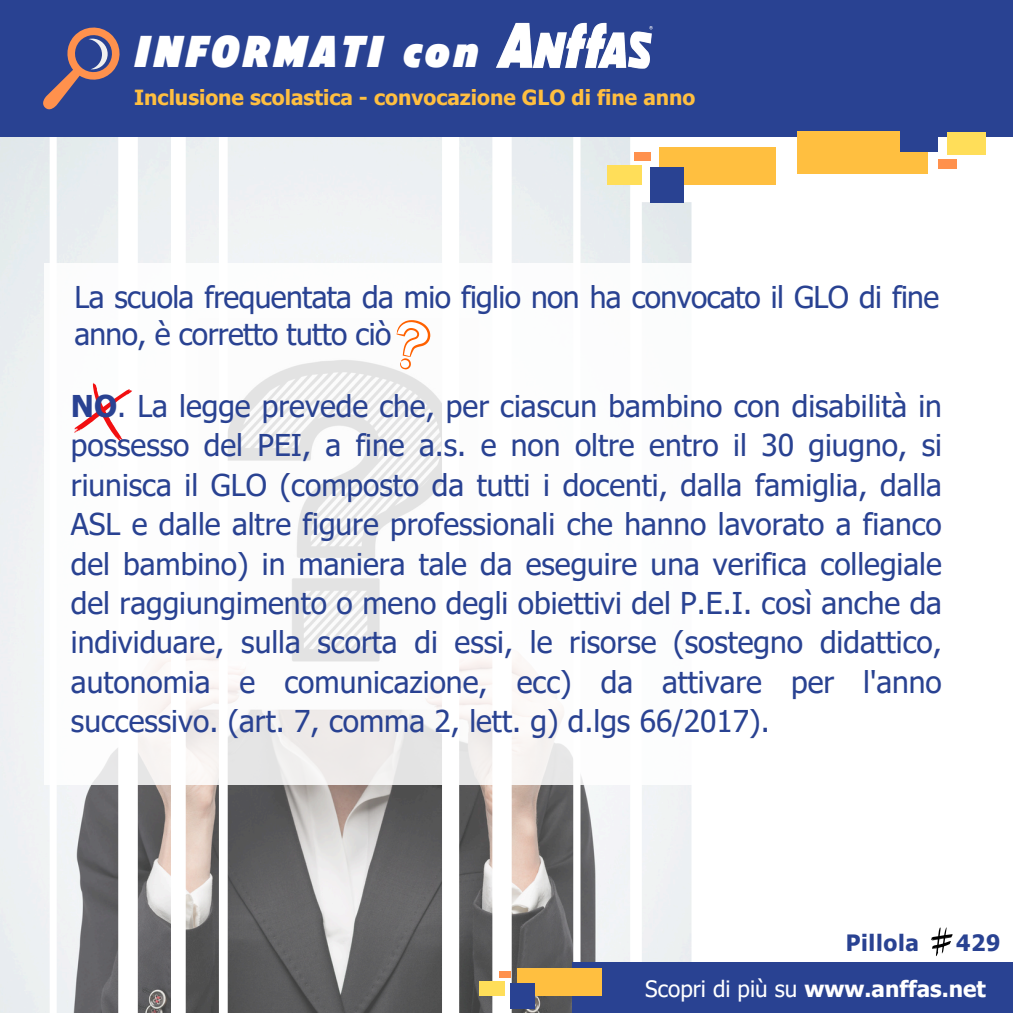
<style>
.page{position:relative;width:1013px;height:1013px;background:#fff}
.page>*{position:absolute;margin:0;border:0;box-sizing:border-box;transform-origin:0 0}
.t1{font:italic 900 44.5px "American Auto";letter-spacing:.07em;color:#fff}
.t2{font:30px/39.4px "Tahoma";letter-spacing:-.02em;color:#294292}
.t3{font:700 22.5px "Tahoma";color:#fff}
.t4{font:700 22.5px "Tahoma";letter-spacing:.03em;color:#294292}
.t5{font:700 20.88px "Tahoma";color:#ffbf40}
.s1{font-weight:700}
.s2{font-weight:400}
</style>
<div class="page">
<img style="left:0;top:136px;width:691px;height:876px">
<div style="left:0;top:0;width:1012px;height:136px;background:#294292"></div>
<div style="left:572px;top:962px;width:440px;height:50px;background:#294292"></div>
<div style="left:517px;top:968px;width:85px;height:27px;background:#ffbf40"></div>
<div style="left:510px;top:982px;width:25px;height:26px;background:#294292"></div>
<div style="left:498px;top:971px;width:12px;height:6px;background:#ff914d"></div>
<div style="left:479px;top:981px;width:25px;height:14px;background:#ffde59"></div>
<svg style="left:931px;top:927px;width:21px;height:29px"></svg>
<svg style="left:43px;top:27px;width:77px;height:83px"></svg>
<img style="left:496px;top:22px;width:157px;height:47px">
<div style="left:797px;top:132px;width:131px;height:42px;background:#ffbf40"></div>
<div style="left:900px;top:112px;width:38px;height:40px;background:#294292"></div>
<div style="left:938px;top:159px;width:18px;height:10px;background:#ff914d"></div>
<div style="left:947px;top:132px;width:39px;height:22px;background:#ffde59"></div>
<div style="left:659px;top:147px;width:116px;height:38px;background:#ffbf40"></div>
<div style="left:650px;top:167px;width:34px;height:35px;background:#294292"></div>
<div style="left:634px;top:152px;width:16px;height:8px;background:#ff914d"></div>
<div style="left:607px;top:165px;width:35px;height:20px;background:#ffde59"></div>
<div style="left:45px;top:264px;width:923px;height:520px;background:#fff"></div>
<svg style="left:390px;top:320px;width:41px;height:53px"></svg>
<svg style="left:74px;top:382px;width:58px;height:61px"></svg>
<h3 class="t1" style="left:134px;top:32px;width:346px">INFORMATI con</h3>
<p class="t5" style="left:134px;top:84px;width:563px">Inclusione scolastica - convocazione GLO di fine anno</p>
<p class="t2" style="left:74px;top:277px;width:866px;line-height:37.5px">La scuola frequentata da mio figlio non ha convocato il GLO di fine anno, è corretto tutto ciò</p>
<p class="t2" style="left:71px;top:385px;width:872px;text-align:justify"><span class="s1">NO</span>. La legge prevede che, per ciascun bambino con disabilità in possesso del PEI, a fine a.s. e non oltre entro il 30 giugno, si riunisca il GLO (composto da tutti i docenti, dalla famiglia, dalla ASL e dalle altre figure professionali che hanno lavorato a fianco del bambino) in maniera tale da eseguire una verifica collegiale del raggiungimento o meno degli obiettivi del P.E.I. così anche da individuare, sulla scorta di essi, le risorse (sostegno didattico, autonomia e comunicazione, ecc) da attivare per l'anno successivo. (art. 7, comma 2, lett. g) d.lgs 66/2017).</p>
<h1 class="t4" style="left:845px;top:928px;width:75px">Pillola</h1>
<h1 class="t4" style="left:956px;top:928px;width:46px">429</h1>
<p class="t3" style="left:645px;top:974px;width:342px"><span class="s2">Scopri di più su</span> www.anffas.net</p>
</div>
